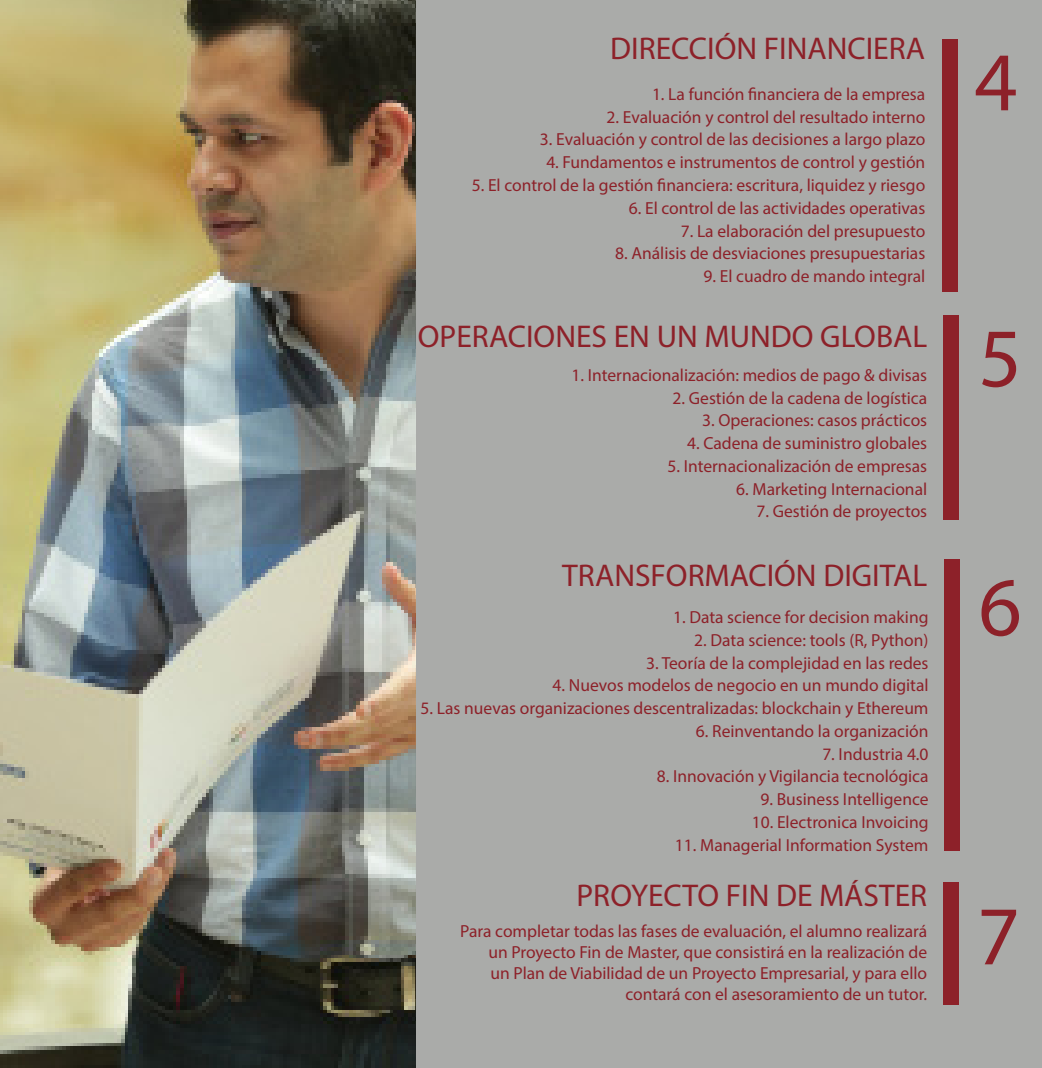
<style>
.page{position:relative;width:1042px;height:1068px;background:#fff}
.page>*{position:absolute;margin:0;border:0;box-sizing:border-box;transform-origin:0 0}
.t1{font:84px "Myriad Pro";color:#8d2129}
.t2{font:31.5px "Myriad Pro";color:#8d2129}
.t3{font:17.5px/21px "Myriad Pro";color:#8d2129;text-align:right}
</style>
<div class="page">
<div style="left:416px;top:0;width:626px;height:1068px;background:#aaaba9"></div>
<img style="left:0;top:0;width:416px;height:1068px">
<div style="left:942px;top:40px;width:16px;height:252px;background:#8d2129"></div>
<div style="left:943px;top:315px;width:16px;height:205px;background:#8d2129"></div>
<div style="left:944px;top:559px;width:16px;height:291px;background:#8d2129"></div>
<div style="left:943px;top:882px;width:16px;height:122px;background:#8d2129"></div>
<p class="t2" style="left:610px;top:29px;width:316px">DIRECCIÓN FINANCIERA</p>
<p class="t3" style="left:652px;top:83px;width:275px">1. La función financiera de la empresa</p>
<p class="t3" style="left:606px;top:106px;width:320px">2. Evaluación y control del resultado interno</p>
<p class="t3" style="left:540px;top:129px;width:387px">3. Evaluación y control de las decisiones a largo plazo</p>
<p class="t3" style="left:546px;top:152px;width:380px">4. Fundamentos e instrumentos de control y gestión</p>
<p class="t3" style="left:472px;top:174px;width:455px">5. El control de la gestión financiera: escritura, liquidez y riesgo</p>
<p class="t3" style="left:629px;top:197px;width:298px">6. El control de las actividades operativas</p>
<p class="t3" style="left:681px;top:220px;width:246px">7. La elaboración del presupuesto</p>
<p class="t3" style="left:615px;top:243px;width:312px">8. Análisis de desviaciones presupuestarias</p>
<p class="t3" style="left:703px;top:265px;width:223px">9. El cuadro de mando integral</p>
<p class="t2" style="left:418px;top:317px;width:511px">OPERACIONES EN UN MUNDO GLOBAL</p>
<p class="t3" style="left:571px;top:364px;width:357px">1. Internacionalización: medios de pago &amp; divisas</p>
<p class="t3" style="left:672px;top:387px;width:256px">2. Gestión de la cadena de logística</p>
<p class="t3" style="left:702px;top:409px;width:227px">3. Operaciones: casos prácticos</p>
<p class="t3" style="left:687px;top:432px;width:242px">4. Cadena de suministro globales</p>
<p class="t3" style="left:667px;top:455px;width:261px">5. Internacionalización de empresas</p>
<p class="t3" style="left:736px;top:478px;width:192px">6. Marketing Internacional</p>
<p class="t3" style="left:756px;top:500px;width:172px">7. Gestión de proyectos</p>
<p class="t2" style="left:562px;top:555px;width:366px">TRANSFORMACIÓN DIGITAL</p>
<p class="t3" style="left:673px;top:606px;width:257px">1. Data science for decision making</p>
<p class="t3" style="left:694px;top:629px;width:236px">2. Data science: tools (R, Python)</p>
<p class="t3" style="left:646px;top:652px;width:284px">3. Teoría de la complejidad en las redes</p>
<p class="t3" style="left:552px;top:674px;width:377px">4. Nuevos modelos de negocio en un mundo digital</p>
<p class="t3" style="left:420px;top:697px;width:509px">5. Las nuevas organizaciones descentralizadas: blockchain y Ethereum</p>
<p class="t3" style="left:696px;top:720px;width:234px">6. Reinventando la organización</p>
<p class="t3" style="left:822px;top:743px;width:108px">7. Industria 4.0</p>
<p class="t3" style="left:657px;top:765px;width:273px">8. Innovación y Vigilancia tecnológica</p>
<p class="t3" style="left:760px;top:788px;width:170px">9. Business Intelligence</p>
<p class="t3" style="left:752px;top:811px;width:178px">10. Electronica Invoicing</p>
<p class="t3" style="left:675px;top:834px;width:255px">11. Managerial Information System</p>
<p class="t2" style="left:576px;top:876px;width:352px">PROYECTO FIN DE MÁSTER</p>
<p class="t3" style="left:460px;top:920px;width:468px">Para completar todas las fases de evaluación, el alumno realizará un Proyecto Fin de Master, que consistirá en la realización de<br>un Plan de Viabilidad de un Proyecto Empresarial, y para ello contará con el asesoramiento de un tutor.</p>
<p class="t1" style="left:974px;top:30px;width:45px">4</p>
<p class="t1" style="left:978px;top:306px;width:45px">5</p>
<p class="t1" style="left:978px;top:555px;width:45px">6</p>
<p class="t1" style="left:977px;top:884px;width:45px">7</p>
</div>
